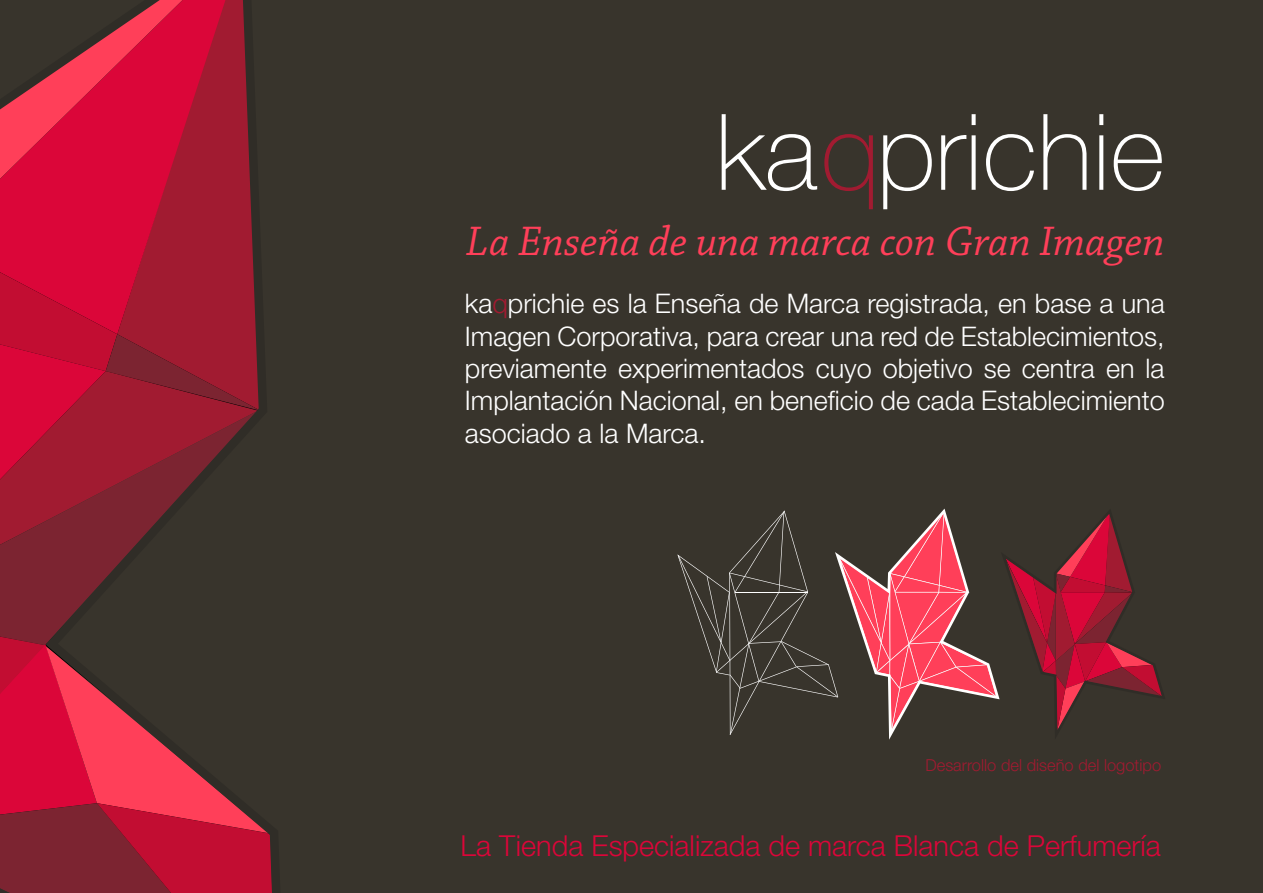
<style>
.page{position:relative;width:1263px;height:893px;background:#38342c}
.page>*{position:absolute;margin:0;border:0;box-sizing:border-box;transform-origin:0 0}
.t1{font:italic 43.5px "Chaparral Pro";color:#ff3f59}
.t2{font:300 28.95px "Helvetica Neue LT Std";color:#db0639}
.t3{font:300 27px/32.4px "Helvetica Neue LT Std";color:#fff;text-align:justify}
.t4{font:300 16.5px "Helvetica Neue LT Std";color:#a11b31}
.s1{color:#a11b31}
</style>
<div class="page">
<svg style="left:722px;top:114px;width:95px;height:77px"></svg>
<svg style="left:824px;top:134px;width:49px;height:75px"></svg>
<svg style="left:883px;top:134px;width:49px;height:75px"></svg>
<svg style="left:941px;top:135px;width:25px;height:55px"></svg>
<div style="left:971px;top:135px;width:5px;height:55px;background:#fff"></div>
<div style="left:971px;top:114px;width:5px;height:11px;background:#fff"></div>
<svg style="left:986px;top:134px;width:48px;height:57px"></svg>
<svg style="left:1043px;top:114px;width:43px;height:76px"></svg>
<svg style="left:1099px;top:135px;width:4px;height:55px"></svg>
<svg style="left:1099px;top:114px;width:4px;height:11px"></svg>
<svg style="left:1113px;top:134px;width:49px;height:57px"></svg>
<svg style="left:0;top:0;width:272px;height:893px"></svg>
<svg style="left:677px;top:509px;width:485px;height:231px"></svg>
<h1 class="t1" style="left:466px;top:217px;width:700px">La Enseña de una marca con Gran Imagen</h1>
<p class="t3" style="left:465px;top:287px;width:701px">ka<span class="s1">q</span>prichie es la Enseña de Marca registrada, en base a una Imagen Corporativa, para crear una red de Establecimientos, previamente experimentados cuyo objetivo se centra en la Implantación Nacional, en beneficio de cada Establecimiento asociado a la Marca.</p>
<p class="t4" style="left:925px;top:755px;width:237px">Desarrollo del diseño del logotipo</p>
<p class="t2" style="left:460px;top:828px;width:702px">La Tienda Especializada de marca Blanca de Perfumería</p>
</div>
